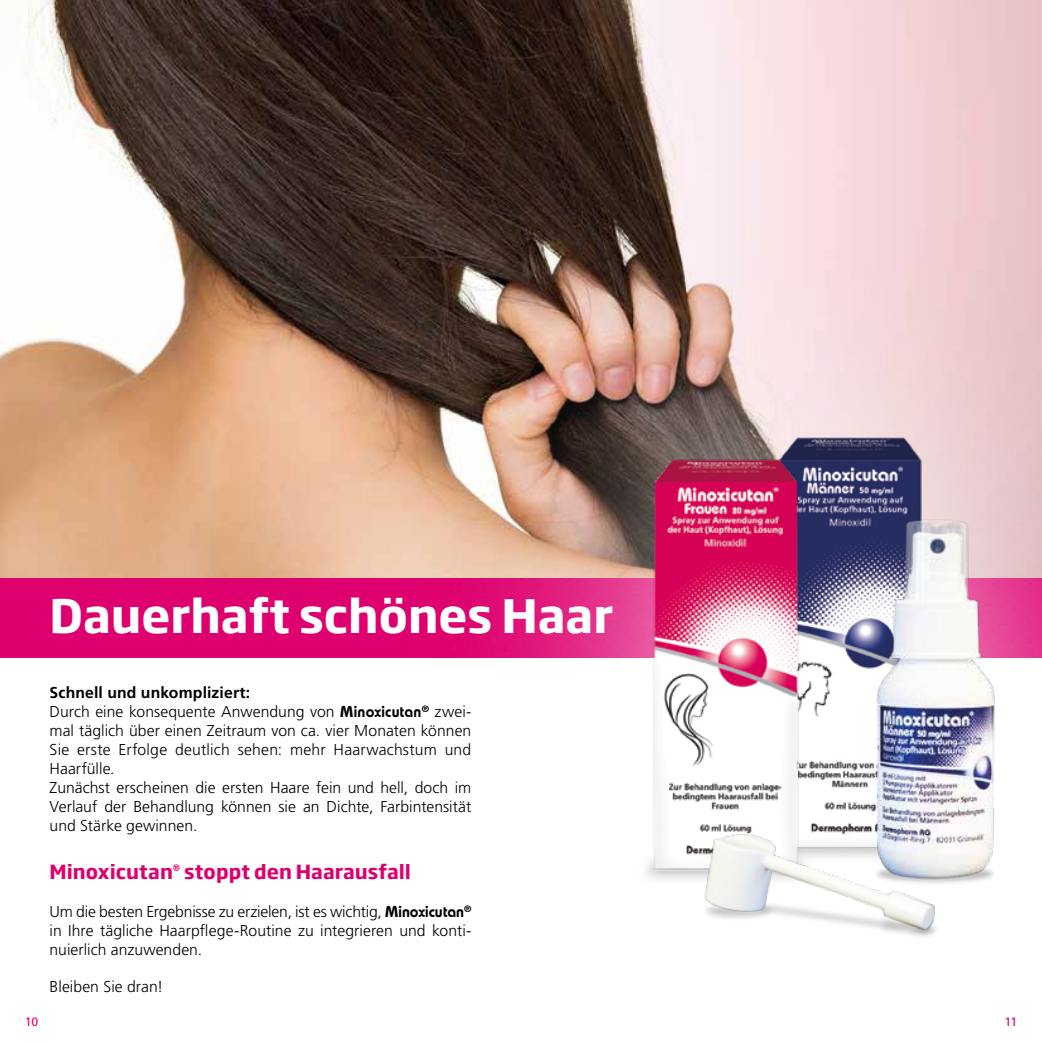
<style>
.page{position:relative;width:1042px;height:1042px;background:#fff}
.page>*{position:absolute;margin:0;border:0;box-sizing:border-box;transform-origin:0 0}
.t1{font:700 45.5px "Soho Gothic Pro";color:#fff}
.t2{font:700 19.25px "Soho Gothic Pro";letter-spacing:.005em;color:#de006e}
.t3{font:300 15.75px/18.9px "Frutiger LT Std";letter-spacing:.005em;color:#000}
.t4{font:12.25px "Frutiger 55 Roman";color:#de006e}
.s1{font-weight:700}
.s2{font-family:"Bauhaus Std";font-weight:600}
</style>
<div class="page">
<img style="left:0;top:0;width:521px;height:578px">
<div style="left:0;top:578px;width:1042px;height:80px;background:#de006e"></div>
<svg style="left:521px;top:0;width:521px;height:198px;background:#c5adae"></svg>
<div style="left:411px;top:198px;width:631px;height:844px;background:#fff;opacity:.75"></div>
<img style="left:760px;top:429px;width:181px;height:372px">
<img style="left:635px;top:451px;width:181px;height:453px">
<img style="left:867px;top:511px;width:135px;height:383px">
<img style="left:687px;top:801px;width:258px;height:150px">
<h1 class="t1" style="left:50px;top:580px;width:565px">Dauerhaft schönes Haar</h1>
<p class="t3" style="left:50px;top:683px;width:423px"><span class="s1">Schnell und unkompliziert:<br></span>Durch eine konsequente Anwendung von <span class="s2">Minoxicutan</span><sup>®</sup> zwei&shy;mal täglich über einen Zeitraum von ca. vier Monaten können Sie erste Erfolge deutlich sehen: mehr Haarwachstum und Haarfülle.<br>Zunächst erscheinen die ersten Haare fein und hell, doch im Verlauf der Behandlung können sie an Dichte, Farbintensität und Stärke gewinnen.</p>
<p class="t2" style="left:50px;top:856px;width:363px">Minoxicutan<sup>®</sup> stoppt den Haarausfall</p>
<p class="t3" style="left:50px;top:902px;width:423px;text-align:justify">Um die besten Ergebnisse zu erzielen, ist es wichtig, <span class="s2">Minoxicutan</span><sup>® </sup>in Ihre tägliche Haarpflege-Routine zu integrieren und konti&shy;nuierlich anzuwenden.</p>
<p class="t3" style="left:50px;top:977px;width:115px">Bleiben Sie dran!</p>
<p class="t4" style="left:25px;top:1015px;width:15px">10</p>
<p class="t4" style="left:1004px;top:1015px;width:14px">11</p>
</div>
